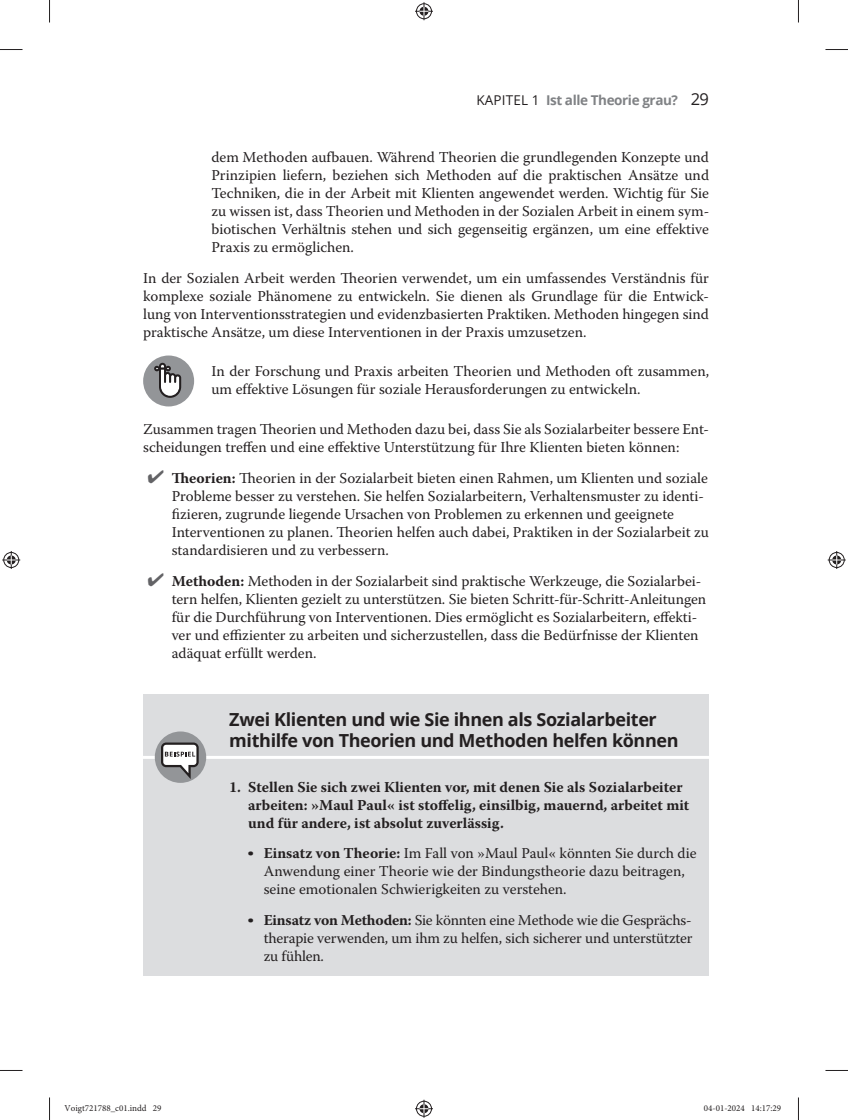
<style>
.page{position:relative;width:848px;height:1120px;background:#fff}
.page>*{position:absolute;margin:0;border:0;box-sizing:border-box;transform-origin:0 0}
.t1{font:700 18px/21px "Open Sans";letter-spacing:-.02em;color:#231f20}
.t2{font:15px/18px "Warnock Pro";color:#231f20}
.t3{font:700 15px/18px "Warnock Pro";color:#231f20}
.t4{font:700 13.5px "Open Sans";letter-spacing:-.03em;color:#808285}
.t5{font:9px "Minion Pro";color:#231f20}
.s1{font-weight:400;color:#231f20}
.s2{font-weight:400;font-size:16.5px;color:#231f20}
.s3{color:#636366}
.s4{font-weight:700}
.s5{font-family:"Open Sans";font-weight:800;font-size:21px}
</style>
<div class="page">
<div style="left:143px;top:694px;width:566px;height:78px;background:#dcdddf"></div>
<hr style="left:56px;top:756px;width:653px;height:3px;background:#fff">
<div style="left:143px;top:762px;width:566px;height:213px;background:#dcdddf"></div>
<div style="left:143px;top:355px;width:51px;height:51px;background:#939598;border-radius:50%"></div>
<svg style="left:154px;top:363px;width:27px;height:35px"></svg>
<div style="left:155px;top:731px;width:51px;height:52px;background:#939598;border-radius:50%"></div>
<svg style="left:161px;top:742px;width:38px;height:37px"></svg>
<svg style="left:0;top:49px;width:22px;height:1px"></svg>
<svg style="left:825px;top:49px;width:22px;height:1px"></svg>
<svg style="left:0;top:1070px;width:22px;height:1px"></svg>
<svg style="left:825px;top:1070px;width:22px;height:1px"></svg>
<svg style="left:49px;top:0;width:1px;height:23px"></svg>
<svg style="left:49px;top:1097px;width:1px;height:22px"></svg>
<svg style="left:798px;top:0;width:1px;height:23px"></svg>
<svg style="left:798px;top:1097px;width:1px;height:22px"></svg>
<svg style="left:415px;top:2px;width:18px;height:18px"></svg>
<svg style="left:415px;top:1099px;width:18px;height:18px"></svg>
<svg style="left:2px;top:551px;width:18px;height:18px"></svg>
<svg style="left:827px;top:551px;width:18px;height:18px"></svg>
<p class="t4" style="left:476px;top:90px;width:234px"><span class="s1">KAPITEL 1</span> Ist alle Theorie grau? <span class="s2">29</span></p>
<p class="t2" style="left:211px;top:148px;width:499px;text-align:justify">dem Methoden aufbauen. Während Theorien die grundlegenden Konzepte und Prinzipien liefern, beziehen sich Methoden auf die praktischen Ansätze und Techniken, die in der Arbeit mit Klienten angewendet werden. Wichtig für Sie zu wissen ist, dass Theorien und Methoden in der Sozialen Arbeit in einem sym&shy;biotischen Verhältnis stehen und sich gegenseitig ergänzen, um eine effektive Praxis zu ermöglichen.</p>
<p class="t2" style="left:143px;top:268px;width:567px;text-align:justify">In der Sozialen Arbeit werden Theorien verwendet, um ein umfassendes Verständnis für komplexe soziale Phänomene zu entwickeln. Sie dienen als Grundlage für die Entwick&shy;lung von Interventionsstrategien und evidenzbasierten Praktiken. Methoden hingegen sind praktische Ansätze, um diese Interventionen in der Praxis umzusetzen.</p>
<p class="t2" style="left:211px;top:361px;width:499px">In der Forschung und Praxis arbeiten Theorien und Methoden oft zusammen, um effektive Lösungen für soziale Herausforderungen zu entwickeln.</p>
<p class="t2" style="left:143px;top:420px;width:567px">Zusammen tragen Theorien und Methoden dazu bei, dass Sie als Sozialarbeiter bessere Ent&shy;scheidungen treffen und eine effektive Unterstützung für Ihre Klienten bieten können:</p>
<p class="t2" style="left:172px;top:469px;width:538px;text-indent:-24px"><span class="s3">✔</span> <span class="s4">Theorien:</span> Theorien in der Sozialarbeit bieten einen Rahmen, um Klienten und soziale Probleme besser zu verstehen. Sie helfen Sozialarbeitern, Verhaltensmuster zu identi&shy;fizieren, zugrunde liegende Ursachen von Problemen zu erkennen und geeignete Interventionen zu planen. Theorien helfen auch dabei, Praktiken in der Sozialarbeit zu standardisieren und zu verbessern.</p>
<p class="t2" style="left:172px;top:571px;width:536px;text-indent:-24px"><span class="s3">✔</span> <span class="s4">Methoden:</span> Methoden in der Sozialarbeit sind praktische Werkzeuge, die Sozialarbei&shy;tern helfen, Klienten gezielt zu unterstützen. Sie bieten Schritt-für-Schritt-Anleitungen für die Durchführung von Interventionen. Dies ermöglicht es Sozialarbeitern, effekti&shy;ver und effizienter zu arbeiten und sicherzustellen, dass die Bedürfnisse der Klienten adäquat erfüllt werden.</p>
<p class="t1" style="left:229px;top:708px;width:451px">Zwei Klienten und wie Sie ihnen als Sozialarbeiter mithilfe von Theorien und Methoden helfen können</p>
<p class="t3" style="left:248px;top:777px;width:442px;text-indent:-19px">1. Stellen Sie sich zwei Klienten vor, mit denen Sie als Sozialarbeiter arbeiten: »Maul Paul« ist stoffelig, einsilbig, mauernd, arbeitet mit und für andere, ist absolut zuverlässig.</p>
<p class="t2" style="left:263px;top:844px;width:434px;text-indent:-16px"><span class="s5">·</span> <span class="s4">Einsatz von Theorie:</span> Im Fall von »Maul Paul« könnten Sie durch die<br>Anwendung einer Theorie wie der Bindungstheorie dazu beitragen, seine emotionalen Schwierigkeiten zu verstehen.</p>
<p class="t2" style="left:263px;top:910px;width:430px;text-align:justify;text-indent:-16px"><span class="s5">·</span> <span class="s4">Einsatz von Methoden:</span> Sie könnten eine Methode wie die Gesprächs&shy;therapie verwenden, um ihm zu helfen, sich sicherer und unterstützter zu fühlen.</p>
<p class="t5" style="left:64px;top:1102px;width:98px">Voigt721788_c01.indd 29</p>
<p class="t5" style="left:703px;top:1102px;width:79px">04-01-2024 14:17:29</p>
</div>
